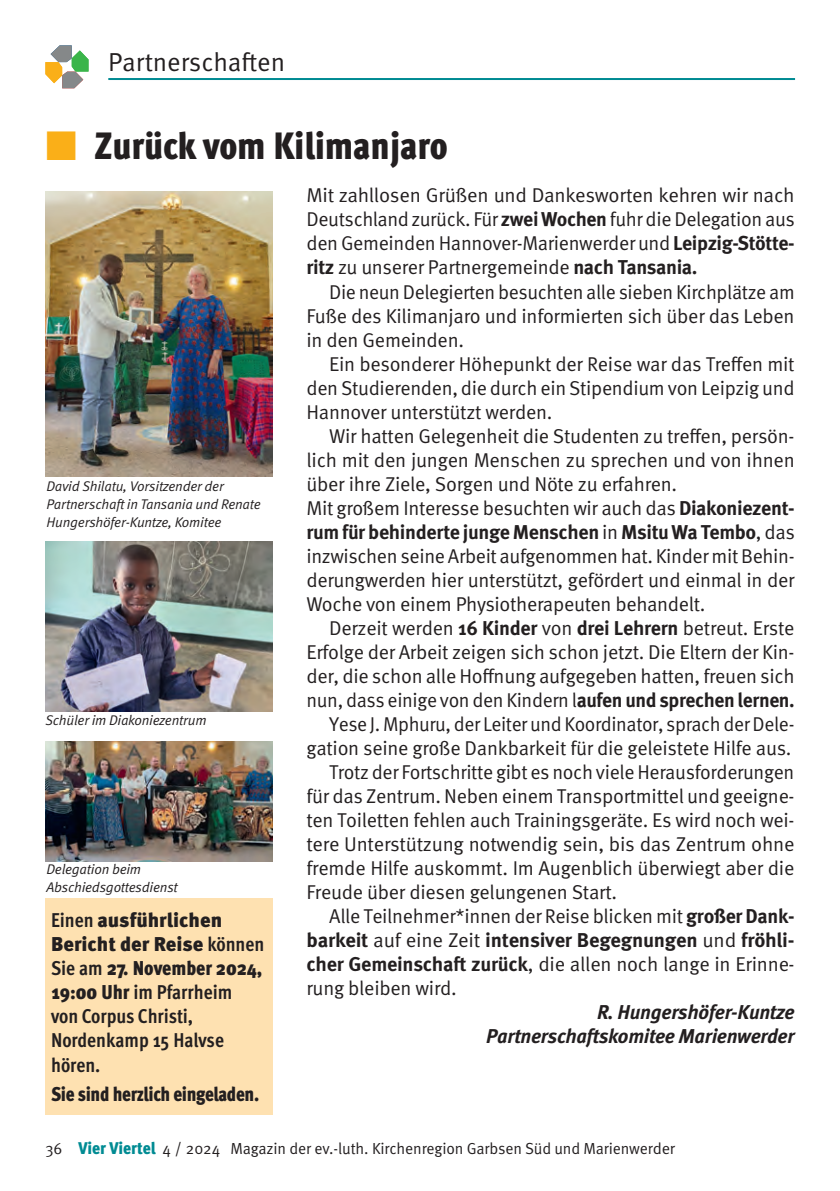
<style>
.page{position:relative;width:840px;height:1191px;background:#fff}
.page>*{position:absolute;margin:0;border:0;box-sizing:border-box;transform-origin:0 0}
.t1{font:900 condensed 38px "Meta Pro";letter-spacing:-.005em;color:#231f20}
.t2{font:26px "Meta Pro Norm";color:#231f20}
.t3{font:20px/24px "Meta Pro Norm";letter-spacing:-.015em;color:#231f20;text-align:justify}
.t4{font:700 condensed 20px/24px "Meta Pro";color:#231f20}
.t5{font:700 20px "Meta Pro";letter-spacing:-.015em;color:#231f20}
.t6{font:italic 700 20px/24px "Meta Pro";letter-spacing:-.02em;color:#231f20;text-align:right}
.t7{font:20px "Meta Pro Norm";letter-spacing:-.015em;color:#231f20;scale:.96 1}
.t8{font:900 condensed 20px "Meta Pro";letter-spacing:-.015em;color:#231f20;scale:.96 1}
.t9{font:16px "Meta Pro Norm";letter-spacing:-.01em;color:#231f20}
.t10{font:14px/18px "Meta Pro Norm Ita";letter-spacing:-.015em;color:#231f20}
.s1{font-family:"European Pi Three";font-weight:400;font-stretch:normal;color:#faaf18}
.s2{font-weight:900;font-stretch:normal}
.s3{font-weight:900}
.s4{font-family:"Meta Pro";font-weight:700}
.s5{font-family:"Meta Pro Norm";font-weight:400}
.s6{font-family:"Meta Pro";font-weight:900;font-stretch:condensed;font-size:17px;color:#008b93}
</style>
<div class="page">
<hr style="left:108px;top:78px;width:686px;height:2px;background:#008b93">
<svg style="left:45px;top:45px;width:43px;height:43px"></svg>
<img style="left:45px;top:191px;width:227px;height:285px">
<img style="left:45px;top:541px;width:227px;height:170px">
<img style="left:45px;top:741px;width:227px;height:120px">
<div style="left:45px;top:898px;width:227px;height:216px;background:#fee1b1"></div>
<h2 class="t2" style="left:108px;top:42px;width:178px">Partnerschaften</h2>
<h1 class="t1" style="left:45px;top:116px;width:403px"><span class="s1">M</span> Zurück vom Kilimanjaro</h1>
<p class="t10" style="left:47px;top:476px;width:216px">David Shilatu, Vorsitzender der<br>Partnerschaft in Tansania und Renate<br>Hungershöfer-Kuntze, Komitee</p>
<p class="t10" style="left:45px;top:710px;width:163px">Schüler im Diakoniezentrum</p>
<p class="t10" style="left:47px;top:859px;width:133px">Delegation beim<br>Abschiedsgottesdienst</p>
<p class="t4" style="left:51px;top:907px;width:215px">Einen <span class="s2">ausführlichen<br>Bericht der Reise</span> können<br>Sie am <span class="s3">27. November 2024,<br>19:00 Uhr</span> im Pfarrheim von Corpus Christi,<br>Nordenkamp 15 Halvse hören.</p>
<p class="t8" style="left:51px;top:1078px;width:218px">Sie sind herzlich eingeladen.</p>
<p class="t3" style="left:306px;top:182px;width:489px">Mit zahllosen Grüßen und Dankesworten kehren wir nach Deutschland zurück. Für <span class="s4">zwei Wochen</span> fuhr die Delegation aus den Gemeinden Hannover-Marienwerder und <span class="s4">Leipzig-Stötte&shy;ritz</span> zu unserer Partnergemeinde <span class="s4">nach Tansania.</span></p>
<p class="t3" style="left:306px;top:278px;width:489px;text-indent:23px">Die neun Delegierten besuchten alle sieben Kirchplätze am Fuße des Kilimanjaro und informierten sich über das Leben in den Gemeinden.</p>
<p class="t3" style="left:306px;top:350px;width:489px;text-indent:23px">Ein besonderer Höhepunkt der Reise war das Treffen mit den Studierenden, die durch ein Stipendium von Leipzig und Hannover unterstützt werden.</p>
<p class="t3" style="left:306px;top:422px;width:489px;text-align:left;text-indent:23px">Wir hatten Gelegenheit die Studenten zu treffen, persön&shy;lich mit den jungen Menschen zu sprechen und von ihnen über ihre Ziele, Sorgen und Nöte zu erfahren.<br>Mit großem Interesse besuchten wir auch das <span class="s4">Diakoniezent-</span></p>
<p class="t5" style="left:306px;top:516px;width:489px">rum für behinderte junge Menschen <span class="s5">in</span> Msitu Wa Tembo<span class="s5">, das</span></p>
<p class="t3" style="left:306px;top:542px;width:489px">inzwischen seine Arbeit aufgenommen hat. Kinder mit Behin&shy;derungwerden hier unterstützt, gefördert und einmal in der Woche von einem Physiotherapeuten behandelt.</p>
<p class="t3" style="left:329px;top:614px;width:466px">Derzeit werden <span class="s4">16 Kinder</span> von <span class="s4">drei Lehrern</span> betreut. Erste</p>
<p class="t3" style="left:306px;top:638px;width:489px">Erfolge der Arbeit zeigen sich schon jetzt. Die Eltern der Kin-</p>
<p class="t3" style="left:306px;top:662px;width:489px">der, die schon alle Hoffnung aufgegeben hatten, freuen sich</p>
<p class="t3" style="left:306px;top:686px;width:489px">nun, dass einige von den Kindern l<span class="s4">aufen und sprechen lernen.</span></p>
<p class="t7" style="left:329px;top:708px;width:486px">Yese J. Mphuru, der Leiter und Koordinator, sprach der Dele-</p>
<p class="t3" style="left:306px;top:734px;width:486px">gation seine große Dankbarkeit für die geleistete Hilfe aus.</p>
<p class="t3" style="left:329px;top:758px;width:466px">Trotz der Fortschritte gibt es noch viele Herausforderungen</p>
<p class="t3" style="left:306px;top:782px;width:489px">für das Zentrum. Neben einem Transportmittel und geeigne-</p>
<p class="t3" style="left:306px;top:806px;width:489px">ten Toiletten fehlen auch Trainingsgeräte. Es wird noch wei-</p>
<p class="t3" style="left:306px;top:830px;width:489px">tere Unterstützung notwendig sein, bis das Zentrum ohne</p>
<p class="t3" style="left:306px;top:854px;width:489px">fremde Hilfe auskommt. Im Augenblich überwiegt aber die</p>
<p class="t3" style="left:306px;top:878px;width:312px">Freude über diesen gelungenen Start.</p>
<p class="t3" style="left:329px;top:902px;width:466px">Alle Teilnehmer*innen der Reise blicken mit <span class="s4">großer Dank-</span></p>
<p class="t5" style="left:306px;top:924px;width:489px">barkeit <span class="s5">auf eine Zeit</span> intensiver Begegnungen <span class="s5">und</span> fröhli-</p>
<p class="t3" style="left:306px;top:950px;width:489px"><span class="s4">cher Gemeinschaft zurück</span>, die allen noch lange in Erinne&shy;rung bleiben wird.</p>
<p class="t6" style="left:486px;top:998px;width:310px">R. Hungershöfer-Kuntze<br>Partnerschaftskomitee Marienwerder</p>
<p class="t9" style="left:45px;top:1135px;width:631px">36 <span class="s6">Vier Viertel</span> 4 / 2024 Magazin der ev.-luth. Kirchenregion Garbsen Süd und Marienwerder</p>
</div>
